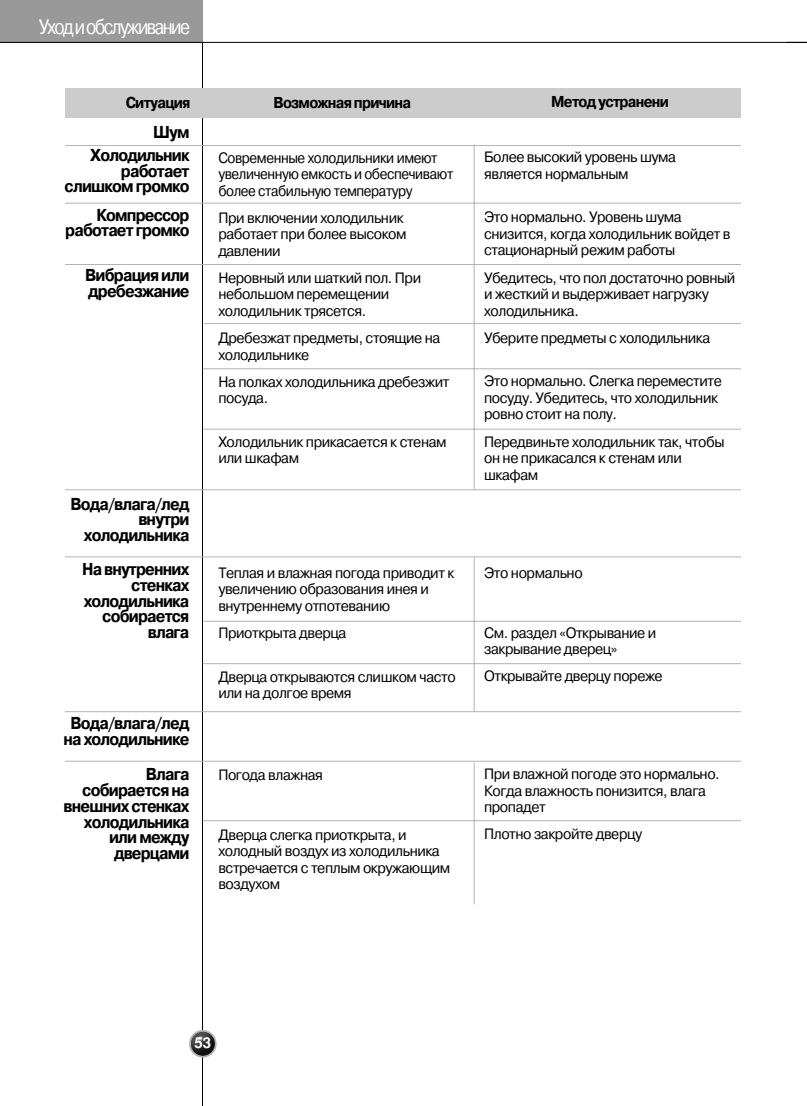
<style>
.page{position:relative;width:807px;height:1106px;background:#fff}
.page>*{position:absolute;margin:0;border:0;box-sizing:border-box;transform-origin:0 0}
.t1{font:21px "Pragmatica C";letter-spacing:-.085em;color:#fff;scale:.83 1}
.t2{font:700 17.25px/15.8px "Pragmatica C";letter-spacing:-.05em;color:#000;text-align:right;scale:.9 1}
.t3{font:700 15.75px "Pragmatica C";letter-spacing:-.05em;color:#000;scale:.9 1}
.t4{font:15px/16.5px "Pragmatica C";letter-spacing:-.03em;color:#000;scale:.95 1}
.t5{font:15px/16.5px "Pragmatica C";letter-spacing:-.03em;color:#000;scale:.9 1}
.t6{font:700 15px "Helvetica";color:#fff}
</style>
<div class="page">
<hr style="left:202px;top:0;width:1px;height:1105px;background:#000">
<svg style="left:189px;top:1029px;width:28px;height:28px"></svg>
<img style="left:191px;top:1031px;width:24px;height:24px;border-radius:50%">
<div style="left:0;top:0;width:203px;height:43px;background:#999"></div>
<hr style="left:0;top:42px;width:807px;height:1px;background:#000">
<div style="left:65px;top:88px;width:676px;height:30px;background:#ccc"></div>
<hr style="left:65px;top:203px;width:676px;height:1px;background:#b3b3b3">
<hr style="left:65px;top:264px;width:676px;height:1px;background:#b3b3b3">
<hr style="left:203px;top:368px;width:538px;height:1px;background:#b3b3b3">
<hr style="left:203px;top:429px;width:538px;height:1px;background:#b3b3b3">
<hr style="left:65px;top:489px;width:676px;height:1px;background:#b3b3b3">
<hr style="left:65px;top:556px;width:676px;height:1px;background:#b3b3b3">
<hr style="left:203px;top:621px;width:538px;height:1px;background:#b3b3b3">
<hr style="left:203px;top:663px;width:538px;height:1px;background:#b3b3b3">
<hr style="left:65px;top:760px;width:676px;height:1px;background:#b3b3b3">
<hr style="left:203px;top:820px;width:538px;height:1px;background:#b3b3b3">
<hr style="left:65px;top:711px;width:676px;height:1px;background:#b3b3b3">
<hr style="left:65px;top:145px;width:676px;height:1px;background:#b3b3b3">
<hr style="left:204px;top:323px;width:537px;height:1px;background:#b3b3b3">
<hr style="left:474px;top:557px;width:1px;height:154px;background:#b3b3b3">
<hr style="left:474px;top:144px;width:1px;height:345px;background:#b3b3b3">
<hr style="left:474px;top:762px;width:1px;height:142px;background:#b3b3b3">
<h1 class="t1" style="left:39px;top:19px;width:184px">Уход и обслуживание</h1>
<p class="t3" style="left:126px;top:96px;width:74px">Ситуация</p>
<p class="t3" style="left:274px;top:96px;width:154px">Возможная причина</p>
<p class="t3" style="left:551px;top:95px;width:132px">Метод устранени</p>
<p class="t2" style="left:90px;top:123px;width:112px;line-height:22.5px">Шум<br>Холодильник</p>
<p class="t2" style="left:65px;top:164px;width:140px">работает слишком громко</p>
<p class="t2" style="left:65px;top:208px;width:140px">Компрессор работает громко</p>
<p class="t2" style="left:85px;top:269px;width:118px;text-align:left">Вибрация или дребезжание</p>
<p class="t2" style="left:70px;top:497px;width:134px">Вода/влага/лед внутри холодильника</p>
<p class="t2" style="left:82px;top:563px;width:121px">На внутренних стенках холодильника собирается влага</p>
<p class="t2" style="left:64px;top:716px;width:142px;text-align:center">Вода/влага/лед на холодильнике</p>
<p class="t2" style="left:64px;top:768px;width:141px">Влага собирается на внешних стенках холодильника или между дверцами</p>
<p class="t5" style="left:218px;top:150px;width:263px">Современные холодильники имеют увеличенную емкость и обеспечивают более стабильную температуру</p>
<p class="t4" style="left:218px;top:210px;width:200px">При включении холодильник работает при более высоком давлении</p>
<p class="t4" style="left:218px;top:270px;width:215px">Неровный или шаткий пол. При небольшом перемещении холодильник трясется.</p>
<p class="t4" style="left:218px;top:331px;width:235px">Дребезжат предметы, стоящие на холодильнике</p>
<p class="t4" style="left:218px;top:374px;width:245px">На полках холодильника дребезжит посуда.</p>
<p class="t4" style="left:218px;top:434px;width:242px">Холодильник прикасается к стенам или шкафам</p>
<p class="t4" style="left:218px;top:565px;width:250px">Теплая и влажная погода приводит к увеличению образования инея и внутреннему отпотеванию</p>
<p class="t4" style="left:218px;top:625px;width:136px">Приоткрыта дверца</p>
<p class="t4" style="left:218px;top:669px;width:251px">Дверца открываются слишком часто или на долгое время</p>
<p class="t4" style="left:218px;top:767px;width:112px">Погода влажная</p>
<p class="t4" style="left:218px;top:827px;width:246px">Дверца слегка приоткрыта, и холодный воздух из холодильника встречается с теплым окружающим воздухом</p>
<p class="t4" style="left:484px;top:150px;width:204px">Более высокий уровень шума является нормальным</p>
<p class="t4" style="left:484px;top:210px;width:261px">Это нормально. Уровень шума снизится, когда холодильник войдет в стационарный режим работы</p>
<p class="t4" style="left:484px;top:270px;width:266px">Убедитесь, что пол достаточно ровный и жесткий и выдерживает нагрузку холодильника.</p>
<p class="t4" style="left:484px;top:330px;width:240px">Уберите предметы с холодильника</p>
<p class="t4" style="left:484px;top:374px;width:252px">Это нормально. Слегка переместите посуду. Убедитесь, что холодильник ровно стоит на полу.</p>
<p class="t4" style="left:484px;top:434px;width:255px">Передвиньте холодильник так, чтобы он не прикасался к стенам или шкафам</p>
<p class="t4" style="left:484px;top:565px;width:105px">Это нормально</p>
<p class="t4" style="left:484px;top:625px;width:183px">См. раздел «Открывание и закрывание дверец»</p>
<p class="t4" style="left:484px;top:669px;width:190px">Открывайте дверцу пореже</p>
<p class="t4" style="left:484px;top:766px;width:250px">При влажной погоде это нормально.<br>Когда влажность понизится, влага пропадет</p>
<p class="t4" style="left:484px;top:827px;width:168px">Плотно закройте дверцу</p>
<p class="t6" style="left:194px;top:1037px;width:18px">53</p>
</div>
